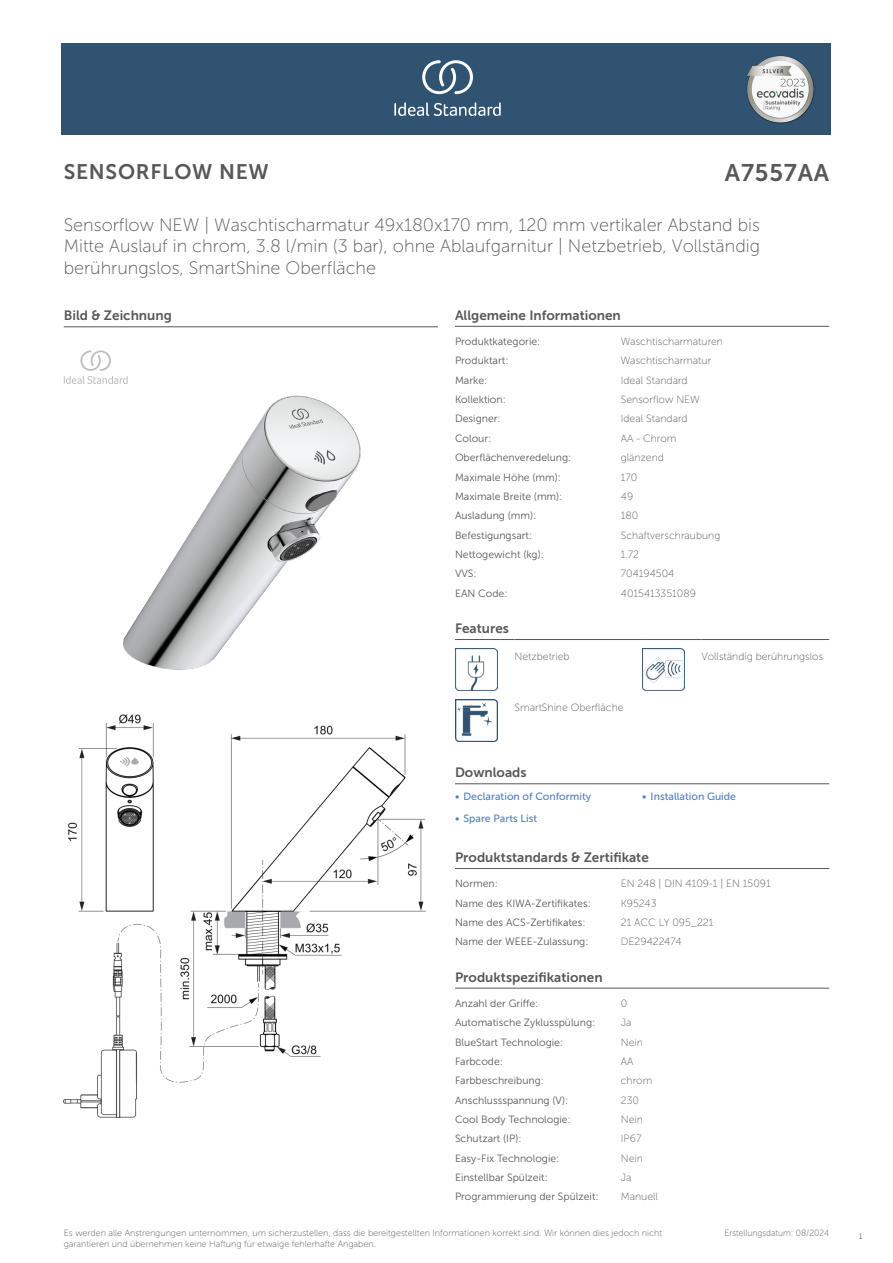
<style>
.page{position:relative;width:893px;height:1263px;background:#fff}
.page>*{position:absolute;margin:0;border:0;box-sizing:border-box;transform-origin:0 0}
.ID{font:24px "Museo Sans 700";letter-spacing:.035em;color:#57585a}
.SUITE_NAME{font:21px "Museo Sans 700";letter-spacing:.035em;color:#57585a}
.Product_description__L3{font:18px/21.6px "Museo Sans 100";color:#57585a;text-align:justify}
.head_9pt{font:13.5px "Museo Sans 700";color:#57585a}
.head_general{font:10.5px "Museo Sans 300";color:#57585a}
.value_general{font:10.5px "Museo Sans 100";color:#57585a}
.t1{font:10.5px "Museo Sans 500";color:#547ec0}
.Disclaimer{font:9px/10.8px "Museo Sans 100";color:#57585a}
.Date_created{font:9px "Museo Sans 100";color:#57585a;scale:.95 1}
.t2{font:300 9px "Calibri";color:#57585a;scale:.95 1}
</style>
<div class="page">
<div style="left:62px;top:43px;width:769px;height:91px;background:#2f5371"></div>
<hr style="left:455px;top:326px;width:166px;height:1px;background:#57585a">
<hr style="left:621px;top:326px;width:208px;height:1px;background:#57585a">
<hr style="left:455px;top:639px;width:59px;height:1px;background:#57585a">
<hr style="left:514px;top:639px;width:128px;height:1px;background:#57585a">
<hr style="left:642px;top:639px;width:60px;height:1px;background:#57585a">
<hr style="left:702px;top:639px;width:127px;height:1px;background:#57585a">
<img style="left:455px;top:648px;width:42px;height:43px">
<img style="left:642px;top:648px;width:43px;height:43px">
<img style="left:455px;top:699px;width:42px;height:43px">
<hr style="left:455px;top:783px;width:187px;height:1px;background:#57585a">
<hr style="left:642px;top:783px;width:187px;height:1px;background:#57585a">
<hr style="left:455px;top:868px;width:166px;height:1px;background:#57585a">
<hr style="left:621px;top:868px;width:208px;height:1px;background:#57585a">
<hr style="left:455px;top:988px;width:166px;height:1px;background:#57585a">
<hr style="left:621px;top:988px;width:208px;height:1px;background:#57585a">
<img style="left:64px;top:714px;width:361px;height:403px">
<hr style="left:64px;top:327px;width:374px;height:1px;background:#57585a">
<svg style="left:64px;top:350px;width:64px;height:34px"></svg>
<img style="left:123px;top:395px;width:238px;height:275px">
<svg style="left:394px;top:102px;width:107px;height:14px"></svg>
<svg style="left:422px;top:60px;width:51px;height:34px"></svg>
<img style="left:746px;top:56px;width:68px;height:67px">
<p class="SUITE_NAME" style="left:64px;top:160px;width:207px">SENSORFLOW NEW</p>
<p class="ID" style="left:725px;top:160px;width:106px">A7557AA</p>
<p class="Product_description__L3" style="left:64px;top:214px;width:698px">Sensorflow NEW | Waschtischarmatur 49x180x170 mm, 120 mm vertikaler Abstand bis Mitte Auslauf in chrom, 3.8 l/min (3 bar), ohne Ablaufgarnitur | Netzbetrieb, Vollständig berührungslos, SmartShine Oberfläche</p>
<p class="head_9pt" style="left:64px;top:308px;width:110px">Bild &amp; Zeichnung</p>
<p class="head_9pt" style="left:455px;top:308px;width:167px">Allgemeine Informationen</p>
<p class="head_general" style="left:455px;top:336px;width:87px">Produktkategorie:</p>
<p class="value_general" style="left:621px;top:336px;width:104px">Waschtischarmaturen</p>
<p class="head_general" style="left:455px;top:355px;width:55px">Produktart:</p>
<p class="value_general" style="left:621px;top:355px;width:92px">Waschtischarmatur</p>
<p class="head_general" style="left:455px;top:374px;width:34px">Marke:</p>
<p class="value_general" style="left:621px;top:374px;width:68px">Ideal Standard</p>
<p class="head_general" style="left:455px;top:394px;width:52px">Kollektion:</p>
<p class="value_general" style="left:621px;top:394px;width:81px">Sensorflow NEW</p>
<p class="head_general" style="left:455px;top:413px;width:47px">Designer:</p>
<p class="value_general" style="left:621px;top:413px;width:68px">Ideal Standard</p>
<p class="head_general" style="left:455px;top:432px;width:38px">Colour:</p>
<p class="value_general" style="left:621px;top:433px;width:57px">AA - Chrom</p>
<p class="head_general" style="left:455px;top:452px;width:118px">Oberflächenveredelung:</p>
<p class="value_general" style="left:621px;top:452px;width:45px">glänzend</p>
<p class="head_general" style="left:455px;top:471px;width:107px">Maximale Höhe (mm):</p>
<p class="value_general" style="left:621px;top:471px;width:18px">170</p>
<p class="head_general" style="left:455px;top:491px;width:109px">Maximale Breite (mm):</p>
<p class="value_general" style="left:621px;top:491px;width:14px">49</p>
<p class="head_general" style="left:455px;top:510px;width:83px">Ausladung (mm):</p>
<p class="value_general" style="left:621px;top:510px;width:19px">180</p>
<p class="head_general" style="left:455px;top:529px;width:79px">Befestigungsart:</p>
<p class="value_general" style="left:621px;top:529px;width:101px">Schaftverschraubung</p>
<p class="head_general" style="left:455px;top:549px;width:90px">Nettogewicht (kg):</p>
<p class="value_general" style="left:621px;top:549px;width:20px">1.72</p>
<p class="head_general" style="left:455px;top:568px;width:23px">VVS:</p>
<p class="value_general" style="left:621px;top:568px;width:55px">704194504</p>
<p class="head_general" style="left:455px;top:587px;width:54px">EAN Code:</p>
<p class="value_general" style="left:621px;top:587px;width:77px">4015413351089</p>
<p class="head_9pt" style="left:455px;top:621px;width:55px">Features</p>
<p class="value_general" style="left:514px;top:651px;width:57px">Netzbetrieb</p>
<p class="value_general" style="left:702px;top:651px;width:123px">Vollständig berührungslos</p>
<p class="value_general" style="left:514px;top:702px;width:111px">SmartShine Oberfläche</p>
<p class="head_9pt" style="left:455px;top:765px;width:73px">Downloads</p>
<p class="t1" style="left:455px;top:791px;width:138px">• Declaration of Conformity</p>
<p class="t1" style="left:642px;top:791px;width:95px">• Installation Guide</p>
<p class="t1" style="left:455px;top:812px;width:84px">• Spare Parts List</p>
<p class="head_9pt" style="left:455px;top:850px;width:195px">Produktstandards &amp; Zertifikate</p>
<p class="head_general" style="left:455px;top:878px;width:44px">Normen:</p>
<p class="value_general" style="left:621px;top:878px;width:151px">EN 248 | DIN 4109-1 | EN 15091</p>
<p class="head_general" style="left:455px;top:897px;width:137px">Name des KIWA-Zertifikates:</p>
<p class="value_general" style="left:621px;top:897px;width:37px">K95243</p>
<p class="head_general" style="left:455px;top:917px;width:132px">Name des ACS-Zertifikates:</p>
<p class="value_general" style="left:621px;top:917px;width:94px">21 ACC LY 095_221</p>
<p class="head_general" style="left:455px;top:936px;width:135px">Name der WEEE-Zulassung:</p>
<p class="value_general" style="left:621px;top:936px;width:62px">DE29422474</p>
<p class="head_9pt" style="left:455px;top:969px;width:149px">Produktspezifikationen</p>
<p class="head_general" style="left:455px;top:997px;width:85px">Anzahl der Griffe:</p>
<p class="value_general" style="left:621px;top:998px;width:8px">0</p>
<p class="head_general" style="left:455px;top:1017px;width:142px">Automatische Zyklusspülung:</p>
<p class="value_general" style="left:621px;top:1017px;width:12px">Ja</p>
<p class="head_general" style="left:455px;top:1036px;width:110px">BlueStart Technologie:</p>
<p class="value_general" style="left:621px;top:1036px;width:24px">Nein</p>
<p class="head_general" style="left:455px;top:1056px;width:49px">Farbcode:</p>
<p class="value_general" style="left:621px;top:1056px;width:14px">AA</p>
<p class="head_general" style="left:455px;top:1075px;width:90px">Farbbeschreibung:</p>
<p class="value_general" style="left:621px;top:1075px;width:33px">chrom</p>
<p class="head_general" style="left:455px;top:1094px;width:115px">Anschlussspannung (V):</p>
<p class="value_general" style="left:621px;top:1094px;width:20px">230</p>
<p class="head_general" style="left:455px;top:1114px;width:117px">Cool Body Technologie:</p>
<p class="value_general" style="left:621px;top:1114px;width:24px">Nein</p>
<p class="head_general" style="left:455px;top:1133px;width:68px">Schutzart (IP):</p>
<p class="value_general" style="left:621px;top:1133px;width:22px">IP67</p>
<p class="head_general" style="left:455px;top:1152px;width:106px">Easy-Fix Technologie:</p>
<p class="value_general" style="left:621px;top:1152px;width:24px">Nein</p>
<p class="head_general" style="left:455px;top:1172px;width:94px">Einstellbar Spülzeit:</p>
<p class="value_general" style="left:621px;top:1172px;width:12px">Ja</p>
<p class="head_general" style="left:455px;top:1191px;width:145px">Programmierung der Spülzeit:</p>
<p class="value_general" style="left:621px;top:1191px;width:39px">Manuell</p>
<p class="Disclaimer" style="left:64px;top:1227px;width:600px">Es werden alle Anstrengungen unternommen, um sicherzustellen, dass die bereitgestellten Informationen korrekt sind. Wir können dies jedoch nicht garantieren und übernehmen keine Haftung für etwaige fehlerhafte Angaben.</p>
<p class="Date_created" style="left:725px;top:1228px;width:112px">Erstellungsdatum: 08/2024</p>
<p class="t2" style="left:858px;top:1230px;width:6px">1</p>
</div>
